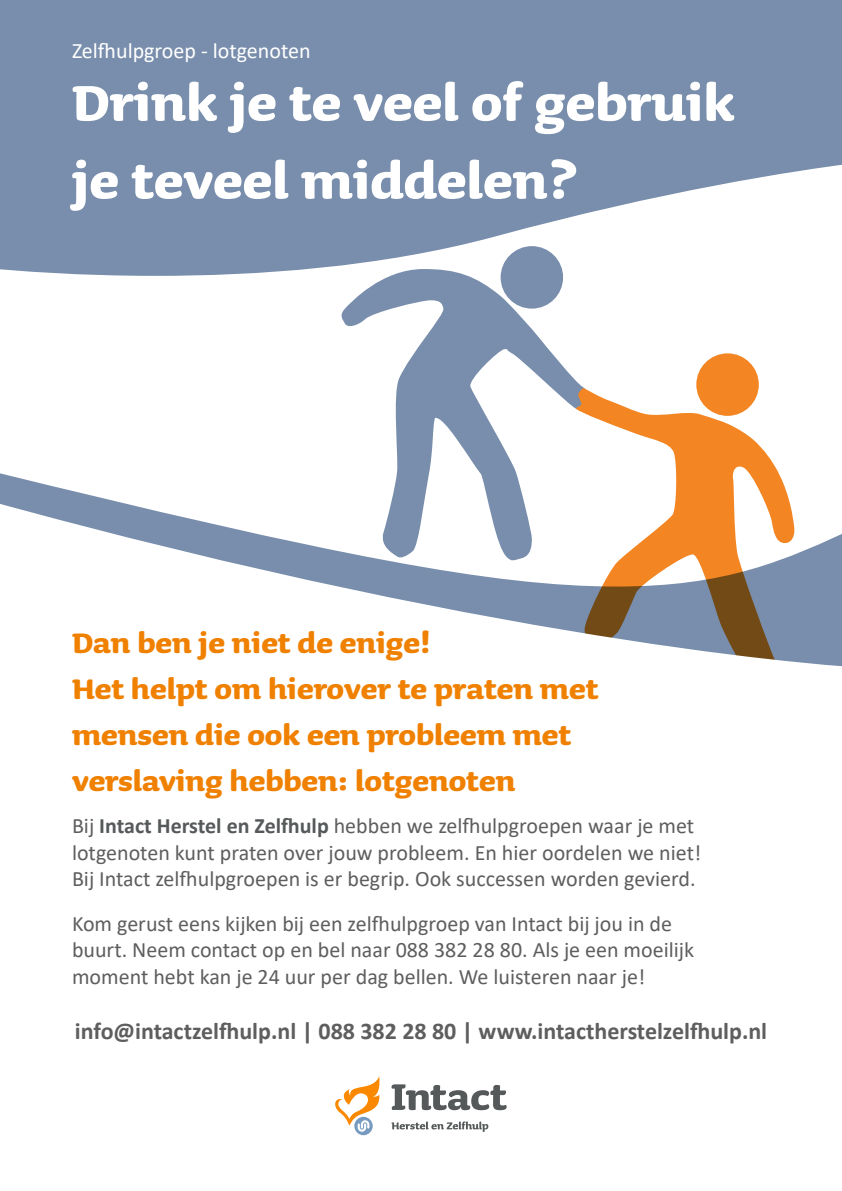
<style>
.page{position:relative;width:842px;height:1191px;background:#fff}
.page>*{position:absolute;margin:0;border:0;box-sizing:border-box;transform-origin:0 0}
.t1{font:700 64px/77.8px "Sauna";color:#fff}
.t2{font:700 36px/46px "Sauna";color:#f08000}
.t3{font:700 24px "Calibri";color:#5e5e5e}
.t4{font:22px/26.4px "Calibri";color:#5e5e5e}
.t5{font:22px "Calibri";color:#fff}
.s1{font-weight:700;color:#55595a}
</style>
<div class="page">
<div style="left:696px;top:353px;width:63px;height:63px;background:#f38522;border-radius:50%"></div>
<svg style="left:341px;top:288px;width:243px;height:181px"></svg>
<svg style="left:572px;top:388px;width:205px;height:81px"></svg>
<svg style="left:0;top:469px;width:789px;height:30px"></svg>
<svg style="left:0;top:499px;width:842px;height:168px"></svg>
<svg style="left:369px;top:276px;width:195px;height:12px;fill:#788eac"></svg>
<svg style="left:0;top:0;width:842px;height:276px;background:#899cb6"></svg>
<svg style="left:354px;top:1116px;width:19px;height:19px"></svg>
<svg style="left:391px;top:1121px;width:97px;height:11px"></svg>
<svg style="left:391px;top:1084px;width:116px;height:26px"></svg>
<svg style="left:335px;top:1076px;width:45px;height:55px"></svg>
<p class="t5" style="left:72px;top:35px;width:240px">Zelfhulpgroep - lotgenoten</p>
<p class="t1" style="left:72px;top:63px;width:664px">Drink je te veel of gebruik je teveel middelen?</p>
<p class="t2" style="left:72px;top:619px;width:360px">Dan ben je niet de enige!</p>
<p class="t2" style="left:72px;top:665px;width:528px">Het helpt om hierover te praten met mensen die ook een probleem met</p>
<p class="t2" style="left:72px;top:757px;width:445px">verslaving hebben: lotgenoten</p>
<p class="t4" style="left:72px;top:812px;width:631px">Bij <span class="s1">Intact Herstel en Zelfhulp</span> hebben we zelfhulpgroepen waar je met lotgenoten kunt praten over jouw probleem. En hier oordelen we niet!<br>Bij Intact zelfhulpgroepen is er begrip. Ook successen worden gevierd.</p>
<p class="t4" style="left:72px;top:910px;width:624px">Kom gerust eens kijken bij een zelfhulpgroep van Intact bij jou in de buurt. Neem contact op en bel naar 088 382 28 80. Als je een moeilijk moment hebt kan je 24 uur per dag bellen. We luisteren naar je!</p>
<p class="t3" style="left:75px;top:1014px;width:694px">info@intactzelfhulp.nl | 088 382 28 80 | www.intactherstelzelfhulp.nl</p>
</div>
